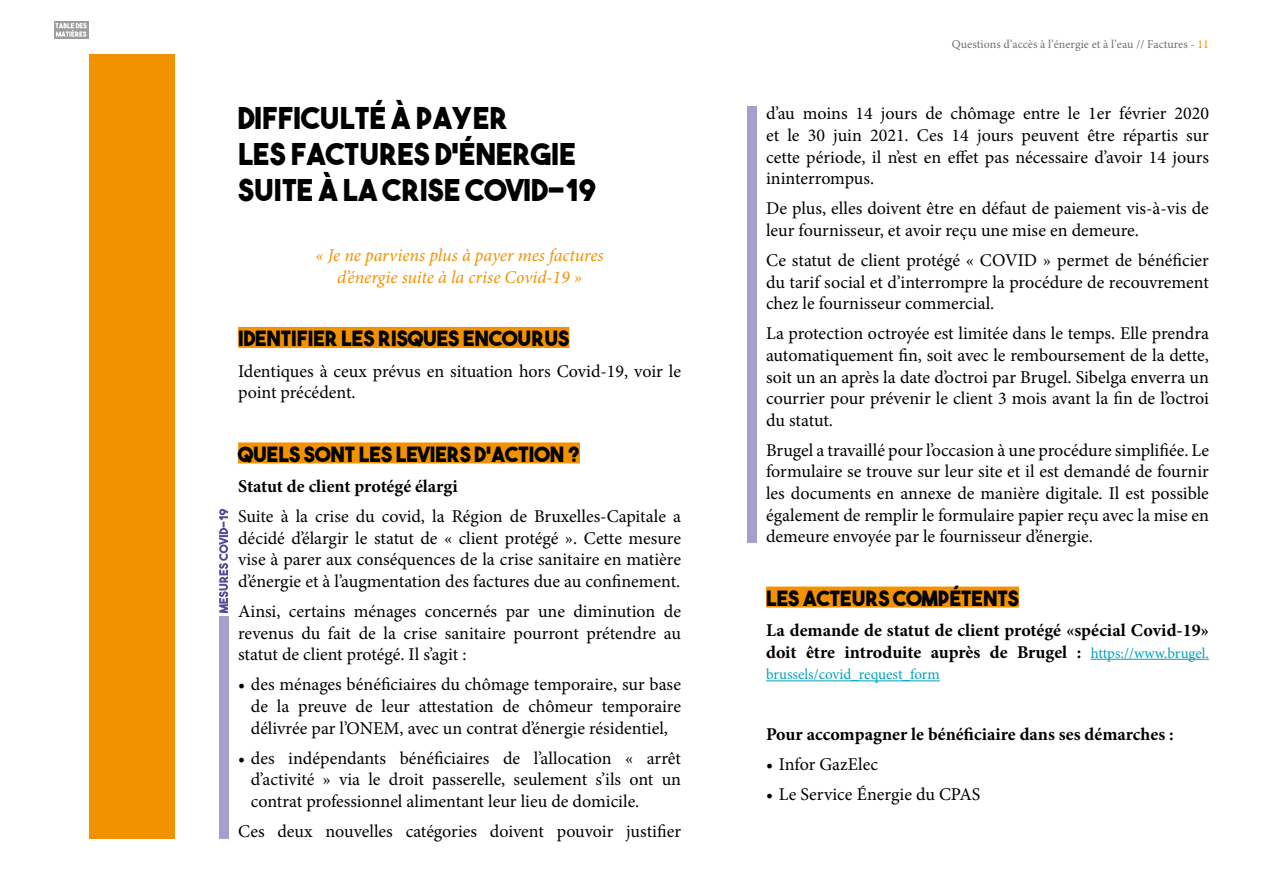
<style>
.page{position:relative;width:1263px;height:893px;background:#fff}
.page>*{position:absolute;margin:0;border:0;box-sizing:border-box;transform-origin:0 0}
.t1{font:30px/36px "The Bold Font";color:#000}
.t2{font:21px "The Bold Font";color:#000}
.t3{font:18px/21.6px "Minion Pro";color:#000;text-align:justify}
.t4{font:700 18px/21.6px "Minion Pro";color:#000}
.t5{font:italic 18px/21.6px "Minion Pro";letter-spacing:-.005em;color:#f39200;text-align:center}
.t6{font:15px "Minion Pro";letter-spacing:-.005em;color:#00a1bd}
.t7{font:12px "Minion Pro";color:#706f6f}
.s1{color:#f39200}
.s2{font-weight:400;font-size:15px;color:#00a1bd}
</style>
<div class="page">
<div style="left:54px;top:21px;width:35px;height:17px;background:#9d9d9c"></div>
<svg style="left:55px;top:23px;width:32px;height:14px"></svg>
<div style="left:89px;top:54px;width:85px;height:785px;background:#f39200"></div>
<div style="left:238px;top:327px;width:331px;height:21px;background:#f39200"></div>
<div style="left:238px;top:442px;width:342px;height:21px;background:#f39200"></div>
<div style="left:766px;top:587px;width:253px;height:21px;background:#f39200"></div>
<hr style="left:1091px;top:659px;width:118px;height:1px;background:#00a1bd">
<hr style="left:766px;top:680px;width:174px;height:1px;background:#00a1bd">
<div style="left:747px;top:106px;width:9px;height:437px;background:#a69fce"></div>
<svg style="left:219px;top:509px;width:9px;height:104px"></svg>
<div style="left:219px;top:617px;width:9px;height:222px;background:#a69fce"></div>
<h1 class="t1" style="left:238px;top:99px;width:360px">DIFFICULTÉ À PAYER<br>LES FACTURES D’ÉNERGIE<br>SUITE À LA CRISE COVID-19</h1>
<p class="t5" style="left:316px;top:244px;width:289px">« Je ne parviens plus à payer mes factures d’énergie suite à la crise Covid-19 »</p>
<p class="t2" style="left:238px;top:325px;width:333px">IDENTIFIER LES RISQUES ENCOURUS</p>
<p class="t3" style="left:238px;top:360px;width:444px">Identiques à ceux prévus en situation hors Covid-19, voir le point précédent.</p>
<p class="t2" style="left:238px;top:441px;width:343px">QUELS SONT LES LEVIERS D’ACTION ?</p>
<p class="t4" style="left:238px;top:475px;width:221px">Statut de client protégé élargi</p>
<p class="t3" style="left:238px;top:506px;width:444px">Suite à la crise du covid, la Région de Bruxelles-Capitale a décidé d’élargir le statut de « client protégé ». Cette mesure vise à parer aux conséquences de la crise sanitaire en matière d’énergie et à l’augmentation des factures due au confinement.</p>
<p class="t3" style="left:238px;top:601px;width:444px">Ainsi, certains ménages concernés par une diminution de revenus du fait de la crise sanitaire pourront prétendre au statut de client protégé. Il s’agit :</p>
<p class="t3" style="left:251px;top:674px;width:432px;text-indent:-13px">• des ménages bénéficiaires du chômage temporaire, sur base de la preuve de leur attestation de chômeur temporaire délivrée par l’ONEM, avec un contrat d’énergie résidentiel,</p>
<p class="t3" style="left:251px;top:747px;width:432px;text-indent:-13px">• des indépendants bénéficiaires de l’allocation « arrêt d’activité » via le droit passerelle, seulement s’ils ont un contrat professionnel alimentant leur lieu de domicile.</p>
<p class="t3" style="left:238px;top:820px;width:444px">Ces deux nouvelles catégories doivent pouvoir justifier</p>
<p class="t7" style="left:952px;top:36px;width:258px">Questions d’accès à l’énergie et à l’eau // Factures - <span class="s1">11</span></p>
<p class="t3" style="left:766px;top:103px;width:444px">d’au moins 14 jours de chômage entre le 1er février 2020 et le 30 juin 2021. Ces 14 jours peuvent être répartis sur cette période, il n’est en effet pas nécessaire d’avoir 14 jours ininterrompus.</p>
<p class="t3" style="left:766px;top:198px;width:444px">De plus, elles doivent être en défaut de paiement vis-à-vis de leur fournisseur, et avoir reçu une mise en demeure.</p>
<p class="t3" style="left:766px;top:250px;width:444px">Ce statut de client protégé « COVID » permet de bénéficier du tarif social et d’interrompre la procédure de recouvrement chez le fournisseur commercial.</p>
<p class="t3" style="left:766px;top:323px;width:444px">La protection octroyée est limitée dans le temps. Elle prendra automatiquement fin, soit avec le remboursement de la dette, soit un an après la date d’octroi par Brugel. Sibelga enverra un courrier pour prévenir le client 3 mois avant la fin de l’octroi du statut.</p>
<p class="t3" style="left:766px;top:439px;width:444px">Brugel a travaillé pour l’occasion à une procédure simplifiée. Le formulaire se trouve sur leur site et il est demandé de fournir les documents en annexe de manière digitale. Il est possible également de remplir le formulaire papier reçu avec la mise en demeure envoyée par le fournisseur d’énergie.</p>
<p class="t2" style="left:766px;top:585px;width:254px">LES ACTEURS COMPÉTENTS</p>
<p class="t4" style="left:766px;top:619px;width:444px">La demande de statut de client protégé «spécial Covid-19» doit être introduite auprès de Brugel : <span class="s2">https://www.brugel.</span></p>
<p class="t6" style="left:766px;top:664px;width:175px">brussels/covid_request_form</p>
<p class="t4" style="left:766px;top:723px;width:409px">Pour accompagner le bénéficiaire dans ses démarches :</p>
<p class="t3" style="left:766px;top:753px;width:113px">• Infor GazElec</p>
<p class="t3" style="left:766px;top:783px;width:216px">• Le Service Énergie du CPAS</p>
</div>
